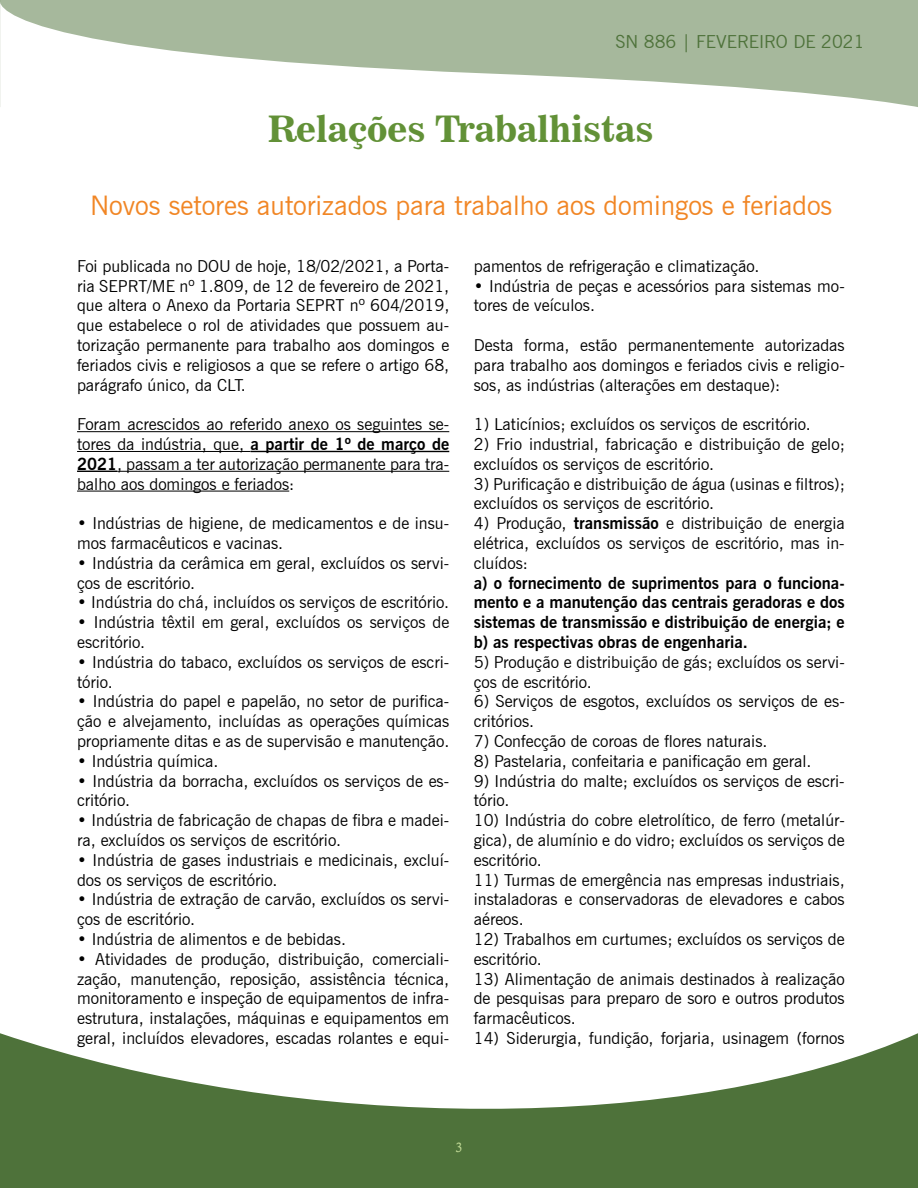
<style>
.page{position:relative;width:918px;height:1188px;background:#fff}
.page>*{position:absolute;margin:0;border:0;box-sizing:border-box;transform-origin:0 0}
.t1{font:36px "News 706 BT Bold C";color:#629137}
.t2{font:27px "News Gothic BT";color:#f18625}
.t3{font:18px "News Gothic BT";color:#4e723a}
.t4{font:16.5px/19.8px "News Gothic BT";color:#000}
.t5{font:700 16.5px/19.8px "News Gothic BT";color:#000;text-align:justify}
.t6{font:13.5px "Calisto";color:#c1da96}
.s1{font-weight:700}
</style>
<div class="page">
<svg style="left:1px;top:0;width:917px;height:107px;fill:#a6b89c"></svg>
<svg style="left:0;top:1033px;width:918px;height:155px;fill:#4e723a"></svg>
<svg style="left:0;top:0;width:1px;height:107px"></svg>
<hr style="left:77px;top:431px;width:372px;height:1px;background:#000">
<hr style="left:77px;top:451px;width:174px;height:1px;background:#000">
<hr style="left:251px;top:451px;width:198px;height:1px;background:#000">
<hr style="left:77px;top:471px;width:40px;height:1px;background:#000">
<hr style="left:117px;top:471px;width:332px;height:1px;background:#000">
<hr style="left:77px;top:491px;width:212px;height:1px;background:#000">
<p class="t3" style="left:615px;top:31px;width:251px">SN 886 | FEVEREIRO DE 2021</p>
<h1 class="t1" style="left:268px;top:107px;width:387px">Relações Trabalhistas</h1>
<h2 class="t2" style="left:90px;top:189px;width:744px">Novos setores autorizados para trabalho aos domingos e feriados</h2>
<p class="t4" style="left:77px;top:256px;width:374px;text-align:justify">Foi publicada no DOU de hoje, 18/02/2021, a Porta&shy;ria SEPRT/ME nº 1.809, de 12 de fevereiro de 2021, que altera o Anexo da Portaria SEPRT nº 604/2019, que estabelece o rol de atividades que possuem au&shy;torização permanente para trabalho aos domingos e feriados civis e religiosos a que se refere o artigo 68, parágrafo único, da CLT.</p>
<p class="t4" style="left:77px;top:414px;width:374px;text-align:justify">Foram acrescidos ao referido anexo os seguintes se&shy;tores da indústria, que, <span class="s1">a partir de 1º de março de 2021</span>, passam a ter autorização permanente para tra&shy;balho aos domingos e feriados:</p>
<p class="t4" style="left:77px;top:513px;width:374px">• Indústrias de higiene, de medicamentos e de insu&shy;mos farmacêuticos e vacinas.</p>
<p class="t4" style="left:77px;top:553px;width:374px">• Indústria da cerâmica em geral, excluídos os servi&shy;ços de escritório.</p>
<p class="t4" style="left:77px;top:592px;width:374px">• Indústria do chá, incluídos os serviços de escritório.</p>
<p class="t4" style="left:77px;top:612px;width:374px">• Indústria têxtil em geral, excluídos os serviços de escritório.</p>
<p class="t4" style="left:77px;top:652px;width:374px">• Indústria do tabaco, excluídos os serviços de escri&shy;tório.</p>
<p class="t4" style="left:77px;top:691px;width:374px;text-align:justify">• Indústria do papel e papelão, no setor de purifica&shy;ção e alvejamento, incluídas as operações químicas propriamente ditas e as de supervisão e manutenção.</p>
<p class="t4" style="left:77px;top:751px;width:143px">• Indústria química.</p>
<p class="t4" style="left:77px;top:771px;width:374px">• Indústria da borracha, excluídos os serviços de es&shy;critório.</p>
<p class="t4" style="left:77px;top:810px;width:374px">• Indústria de fabricação de chapas de fibra e madei&shy;ra, excluídos os serviços de escritório.</p>
<p class="t4" style="left:77px;top:850px;width:374px">• Indústria de gases industriais e medicinais, excluí&shy;dos os serviços de escritório.</p>
<p class="t4" style="left:77px;top:889px;width:374px">• Indústria de extração de carvão, excluídos os servi&shy;ços de escritório.</p>
<p class="t4" style="left:77px;top:929px;width:270px">• Indústria de alimentos e de bebidas.</p>
<p class="t4" style="left:77px;top:949px;width:374px;text-align:justify">• Atividades de produção, distribuição, comerciali&shy;zação, manutenção, reposição, assistência técnica, monitoramento e inspeção de equipamentos de infra&shy;estrutura, instalações, máquinas e equipamentos em geral, incluídos elevadores, escadas rolantes e equi-</p>
<p class="t4" style="left:474px;top:256px;width:287px">pamentos de refrigeração e climatização.</p>
<p class="t4" style="left:474px;top:276px;width:373px">• Indústria de peças e acessórios para sistemas mo&shy;tores de veículos.</p>
<p class="t4" style="left:474px;top:335px;width:373px;text-align:justify">Desta forma, estão permanentemente autorizadas para trabalho aos domingos e feriados civis e religio&shy;sos, as indústrias (alterações em destaque):</p>
<p class="t4" style="left:474px;top:414px;width:339px">1) Laticínios; excluídos os serviços de escritório.</p>
<p class="t4" style="left:474px;top:434px;width:373px">2) Frio industrial, fabricação e distribuição de gelo; excluídos os serviços de escritório.</p>
<p class="t4" style="left:474px;top:474px;width:373px">3) Purificação e distribuição de água (usinas e filtros); excluídos os serviços de escritório.</p>
<p class="t4" style="left:474px;top:513px;width:373px;text-align:justify">4) Produção, <span class="s1">transmissão</span> e distribuição de energia elétrica, excluídos os serviços de escritório, mas in&shy;cluídos:</p>
<p class="t5" style="left:474px;top:573px;width:373px">a) o fornecimento de suprimentos para o funciona&shy;mento e a manutenção das centrais geradoras e dos sistemas de transmissão e distribuição de energia; e b) as respectivas obras de engenharia.</p>
<p class="t4" style="left:474px;top:652px;width:373px">5) Produção e distribuição de gás; excluídos os servi&shy;ços de escritório.</p>
<p class="t4" style="left:474px;top:691px;width:373px">6) Serviços de esgotos, excluídos os serviços de es&shy;critórios.</p>
<p class="t4" style="left:474px;top:731px;width:295px">7) Confecção de coroas de flores naturais.</p>
<p class="t4" style="left:474px;top:751px;width:339px">8) Pastelaria, confeitaria e panificação em geral.</p>
<p class="t4" style="left:474px;top:771px;width:373px">9) Indústria do malte; excluídos os serviços de escri&shy;tório.</p>
<p class="t4" style="left:474px;top:810px;width:373px;text-align:justify">10) Indústria do cobre eletrolítico, de ferro (metalúr&shy;gica), de alumínio e do vidro; excluídos os serviços de escritório.</p>
<p class="t4" style="left:474px;top:870px;width:373px;text-align:justify">11) Turmas de emergência nas empresas industriais, instaladoras e conservadoras de elevadores e cabos aéreos.</p>
<p class="t4" style="left:474px;top:929px;width:373px">12) Trabalhos em curtumes; excluídos os serviços de escritório.</p>
<p class="t4" style="left:474px;top:969px;width:373px;text-align:justify">13) Alimentação de animais destinados à realização de pesquisas para preparo de soro e outros produtos farmacêuticos.</p>
<p class="t4" style="left:474px;top:1028px;width:373px">14) Siderurgia, fundição, forjaria, usinagem (fornos</p>
<p class="t6" style="left:456px;top:1139px;width:8px">3</p>
</div>
